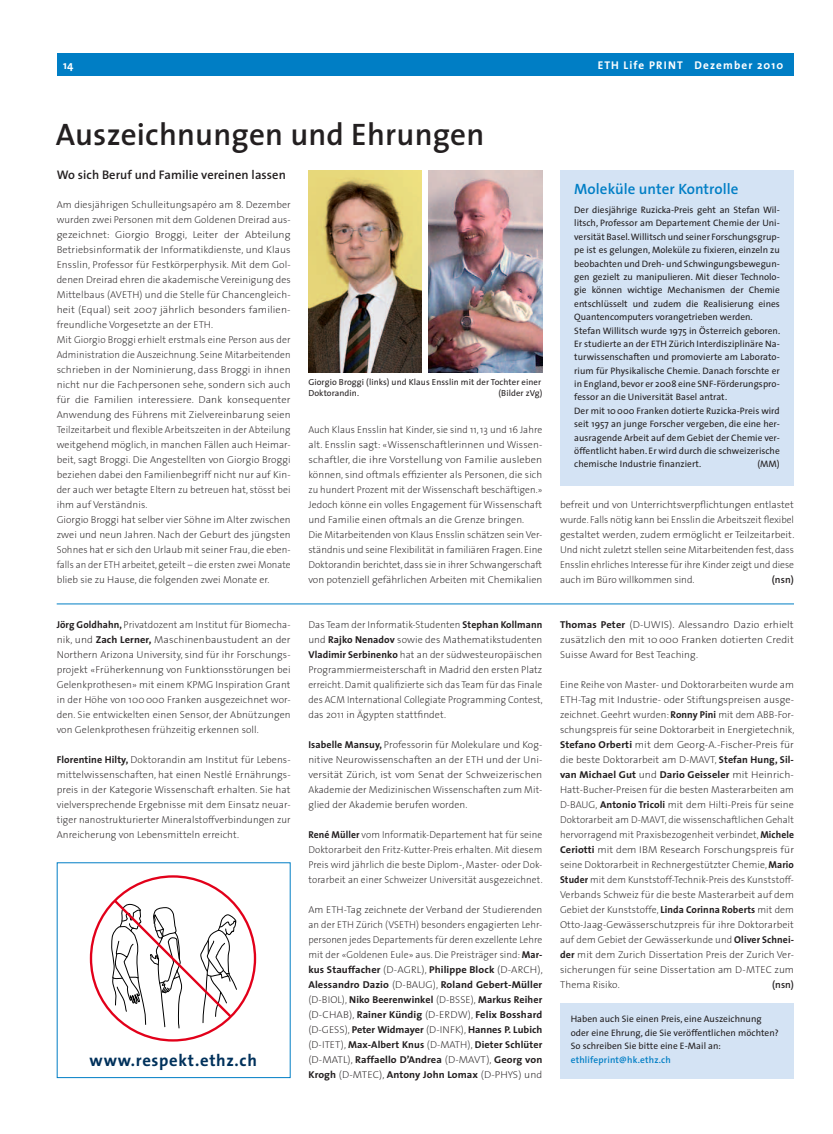
<style>
.page{position:relative;width:833px;height:1134px;background:#fff}
.page>*{position:absolute;margin:0;border:0;box-sizing:border-box;transform-origin:0 0}
.t1{font:600 31.25px "The Sans";letter-spacing:.005em;color:#231f20}
.t2{font:700 16.75px "The Sans";letter-spacing:.04em;color:#00315b}
.t3{font:600 15px "The Sans";letter-spacing:.005em;color:#007ec5}
.t4{font:600 12.5px "The Sans";letter-spacing:.005em;color:#231f20}
.t5{font:700 11.25px "The Sans";letter-spacing:.1em;color:#fff}
.t6{font:200 10px/15px "The Sans";letter-spacing:.01em;color:#231f20;text-align:justify}
.t7{font:200 10px/15px "The Sans";letter-spacing:.01em;color:#231f20;text-align:justify;scale:1.05 1}
.t8{font:600 10px "The Sans";letter-spacing:.005em;color:#231f20}
.t9{font:9.38px/13.4px "The Sans";letter-spacing:.005em;color:#231f20}
.t10{font:600 9.38px "The Sans";letter-spacing:.02em;color:#007ec5}
.t11{font:8.75px/11.2px "The Sans";letter-spacing:.01em;color:#231f20}
.s1{font-weight:700}
</style>
<div class="page">
<div style="left:57px;top:53px;width:23px;height:23px;background:#007ec5"></div>
<div style="left:79px;top:53px;width:715px;height:23px;background:#007ec5"></div>
<svg style="left:111px;top:898px;width:127px;height:139px"></svg>
<hr style="left:57px;top:604px;width:737px;height:1px;background:#007ec5">
<div style="left:560px;top:1003px;width:234px;height:75px;background:#d4e3f4"></div>
<img style="left:429px;top:170px;width:113px;height:203px">
<div style="left:560px;top:170px;width:234px;height:315px;background:#d4e3f4"></div>
<img style="left:308px;top:170px;width:114px;height:203px">
<p class="t5" style="left:63px;top:55px;width:12px">14</p>
<p class="t5" style="left:597px;top:55px;width:187px">ETH Life PRINT Dezember 2010</p>
<h1 class="t1" style="left:56px;top:108px;width:430px">Auszeichnungen und Ehrungen</h1>
<p class="t4" style="left:57px;top:164px;width:231px">Wo sich Beruf und Familie vereinen lassen</p>
<p class="t6" style="left:57px;top:197px;width:235px;text-align:left">Am diesjährigen Schulleitungsapéro am 8. Dezember wurden zwei Personen mit dem Goldenen Dreirad aus&shy;gezeichnet: Giorgio Broggi, Leiter der Abteilung Betriebsinformatik der Informatikdienste, und Klaus Ensslin, Professor für Festkörperphysik. Mit dem Gol&shy;denen Dreirad ehren die akademische Vereinigung des Mittelbaus (AVETH) und die Stelle für Chancengleich&shy;heit (Equal) seit 2007 jährlich besonders familien&shy;freundliche Vorgesetzte an der ETH.<br>Mit Giorgio Broggi erhielt erstmals eine Person aus der Administration die Auszeichnung. Seine Mitarbeitenden schrieben in der Nominierung, dass Broggi in ihnen nicht nur die Fachpersonen sehe, sondern sich auch für die Familien interessiere. Dank konsequenter Anwendung des Führens mit Zielvereinbarung seien Teilzeitarbeit und flexible Arbeitszeiten in der Abteilung weitgehend möglich, in manchen Fällen auch Heimar&shy;beit, sagt Broggi. Die Angestellten von Giorgio Broggi beziehen dabei den Familienbegriff nicht nur auf Kin&shy;der auch wer betagte Eltern zu betreuen hat, stösst bei ihm auf Verständnis.<br>Giorgio Broggi hat selber vier Söhne im Alter zwischen zwei und neun Jahren. Nach der Geburt des jüngsten Sohnes hat er sich den Urlaub mit seiner Frau, die eben&shy;falls an der ETH arbeitet, geteilt – die ersten zwei Monate blieb sie zu Hause, die folgenden zwei Monate er.</p>
<p class="t11" style="left:308px;top:376px;width:234px">Giorgio Broggi (links) und Klaus Ensslin mit der Tochter einer<br>Doktorandin.</p>
<p class="t11" style="left:498px;top:387px;width:45px">(Bilder zVg)</p>
<p class="t6" style="left:308px;top:422px;width:235px;text-align:left">Auch Klaus Ensslin hat Kinder, sie sind 11, 13 und 16 Jahre alt. Ensslin sagt: «Wissenschaftlerinnen und Wissen&shy;schaftler, die ihre Vorstellung von Familie ausleben können, sind oftmals effizienter als Personen, die sich zu hundert Prozent mit der Wissenschaft beschäftigen.» Jedoch könne ein volles Engagement für Wissenschaft und Familie einen oftmals an die Grenze bringen.<br>Die Mitarbeitenden von Klaus Ensslin schätzen sein Ver&shy;ständnis und seine Flexibilität in familiären Fragen. Eine Doktorandin berichtet, dass sie in ihrer Schwangerschaft von potenziell gefährlichen Arbeiten mit Chemikalien</p>
<p class="t6" style="left:308px;top:617px;width:236px">Das Team der Informatik-Studenten <span class="s1">Stephan Kollmann </span>und <span class="s1">Rajko Nenadov</span> sowie des Mathematikstudenten <span class="s1">Vladimir Serbinenko</span> hat an der südwesteuropäischen Programmiermeisterschaft in Madrid den ersten Platz erreicht. Damit qualifizierte sich das Team für das Finale des ACM International Collegiate Programming Contest, das 2011 in Ägypten stattfindet.</p>
<p class="t6" style="left:308px;top:737px;width:235px"><span class="s1">Isabelle Mansuy,</span> Professorin für Molekulare und Kog&shy;nitive Neurowissenschaften an der ETH und der Uni&shy;versität Zürich, ist vom Senat der Schweizerischen Akademie der Medizinischen Wissenschaften zum Mit&shy;glied der Akademie berufen worden.</p>
<p class="t6" style="left:308px;top:827px;width:236px"><span class="s1">René Müller</span> vom Informatik-Departement hat für seine Doktorarbeit den Fritz-Kutter-Preis erhalten. Mit diesem Preis wird jährlich die beste Diplom-, Master- oder Dok&shy;torarbeit an einer Schweizer Universität ausgezeichnet.</p>
<p class="t6" style="left:308px;top:902px;width:236px">Am ETH-Tag zeichnete der Verband der Studierenden an der ETH Zürich (VSETH) besonders engagierten Lehr&shy;personen jedes Departements für deren exzellente Lehre mit der «Goldenen Eule» aus. Die Preisträger sind: <span class="s1">Mar&shy;kus Stauffacher</span> (D-AGRL), <span class="s1">Philippe Block</span> (D-ARCH), <span class="s1">Alessandro Dazio</span> (D-BAUG), <span class="s1">Roland Gebert-Müller </span>(D-BIOL), <span class="s1">Niko Beerenwinkel</span> (D-BSSE), <span class="s1">Markus Reiher </span>(D-CHAB), <span class="s1">Rainer Kündig</span> (D-ERDW), <span class="s1">Felix Bosshard </span>(D-GESS), <span class="s1">Peter Widmayer</span> (D-INFK), <span class="s1">Hannes P. Lubich </span>(D-ITET), <span class="s1">Max-Albert Knus</span> (D-MATH), <span class="s1">Dieter Schlüter </span>(D-MATL), <span class="s1">Raffaello D’Andrea</span> (D-MAVT), <span class="s1">Georg von Krogh</span> (D-MTEC), <span class="s1">Antony John Lomax</span> (D-PHYS) und</p>
<p class="t6" style="left:57px;top:617px;width:235px"><span class="s1">Jörg Goldhahn,</span> Privatdozent am Institut für Biomecha&shy;nik, und <span class="s1">Zach Lerner,</span> Maschinenbaustudent an der Northern Arizona University, sind für ihr Forschungs&shy;projekt «Früherkennung von Funktionsstörungen bei Gelenkprothesen» mit einem KPMG Inspiration Grant in der Höhe von 100000 Franken ausgezeichnet wor&shy;den. Sie entwickelten einen Sensor, der Abnützungen von Gelenkprothesen frühzeitig erkennen soll.</p>
<p class="t6" style="left:57px;top:752px;width:235px"><span class="s1">Florentine Hilty,</span> Doktorandin am Institut für Lebens&shy;mittelwissenschaften, hat einen Nestlé Ernährungs&shy;preis in der Kategorie Wissenschaft erhalten. Sie hat vielversprechende Ergebnisse mit dem Einsatz neuar&shy;tiger nanostrukturierter Mineralstoffverbindungen zur Anreicherung von Lebensmitteln erreicht.</p>
<h2 class="t2" style="left:90px;top:1046px;width:169px">www.respekt.ethz.ch</h2>
<h3 class="t3" style="left:574px;top:177px;width:166px">Moleküle unter Kontrolle</h3>
<p class="t9" style="left:574px;top:203px;width:207px">Der diesjährige Ruzicka-Preis geht an Stefan Wil&shy;litsch, Professor am Departement Chemie der Uni&shy;versität Basel. Willitsch und seiner Forschungsgrup&shy;pe ist es gelungen, Moleküle zu fixieren, einzeln zu beobachten und Dreh- und Schwingungsbewegun&shy;gen gezielt zu manipulieren. Mit dieser Technolo&shy;gie können wichtige Mechanismen der Chemie entschlüsselt und zudem die Realisierung eines Quantencomputers vorangetrieben werden.<br>Stefan Willitsch wurde 1975 in Österreich geboren.<br>Er studierte an der ETH Zürich Interdisziplinäre Na&shy;turwissenschaften und promovierte am Laborato&shy;rium für Physikalische Chemie. Danach forschte er in England, bevor er 2008 eine SNF-Förderungspro&shy;fessor an die Universität Basel antrat.<br>Der mit 10000 Franken dotierte Ruzicka-Preis wird seit 1957 an junge Forscher vergeben, die eine her&shy;ausragende Arbeit auf dem Gebiet der Chemie ver&shy;öffentlicht haben. Er wird durch die schweizerische chemische Industrie finanziert.</p>
<p class="t9" style="left:757px;top:457px;width:24px">(MM)</p>
<p class="t6" style="left:560px;top:497px;width:236px">befreit und von Unterrichtsverpflichtungen entlastet wurde. Falls nötig kann bei Ensslin die Arbeitszeit flexibel gestaltet werden, zudem ermöglicht er Teilzeitarbeit.<br>Und nicht zuletzt stellen seine Mitarbeitenden fest, dass Ensslin ehrliches Interesse für ihre Kinder zeigt und diese auch im Büro willkommen sind.</p>
<p class="t8" style="left:772px;top:571px;width:24px">(nsn)</p>
<p class="t7" style="left:560px;top:617px;width:224px"><span class="s1">Thomas Peter</span> (D-UWIS). Alessandro Dazio erhielt zusätzlich den mit 10000 Franken dotierten Credit Suisse Award for Best Teaching.</p>
<p class="t6" style="left:560px;top:677px;width:236px;text-align:left">Eine Reihe von Master- und Doktorarbeiten wurde am ETH-Tag mit Industrie- oder Stiftungspreisen ausge&shy;zeichnet. Geehrt wurden: <span class="s1">Ronny Pini</span> mit dem ABB-For&shy;schungspreis für seine Doktorarbeit in Energietechnik, <span class="s1">Stefano Orberti</span> mit dem Georg-A.-Fischer-Preis für die beste Doktorarbeit am D-MAVT, <span class="s1">Stefan Hung, Sil&shy;van Michael Gut</span> und <span class="s1">Dario Geisseler</span> mit Heinrich-Hatt-Bucher-Preisen für die besten Masterarbeiten am D-BAUG, <span class="s1">Antonio Tricoli</span> mit dem Hilti-Preis für seine Doktorarbeit am D-MAVT, die wissenschaftlichen Gehalt hervorragend mit Praxisbezogenheit verbindet, <span class="s1">Michele Ceriotti</span> mit dem IBM Research Forschungspreis für seine Doktorarbeit in Rechnergestützter Chemie, <span class="s1">Mario Studer</span> mit dem Kunststoff-Technik-Preis des Kunststoff-Verbands Schweiz für die beste Masterarbeit auf dem Gebiet der Kunststoffe, <span class="s1">Linda Corinna Roberts</span> mit dem Otto-Jaag-Gewässerschutzpreis für ihre Doktorarbeit auf dem Gebiet der Gewässerkunde und <span class="s1">Oliver Schnei&shy;der</span> mit dem Zurich Dissertation Preis der Zurich Ver&shy;sicherungen für seine Dissertation am D-MTEC zum Thema Risiko.</p>
<p class="t8" style="left:772px;top:976px;width:23px">(nsn)</p>
<p class="t9" style="left:570px;top:1011px;width:210px;line-height:13.8px">Haben auch Sie einen Preis, eine Auszeichnung oder eine Ehrung, die Sie veröffentlichen möchten?<br>So schreiben Sie bitte eine E-Mail an:</p>
<p class="t10" style="left:570px;top:1052px;width:102px">ethlifeprint@hk.ethz.ch</p>
</div>
